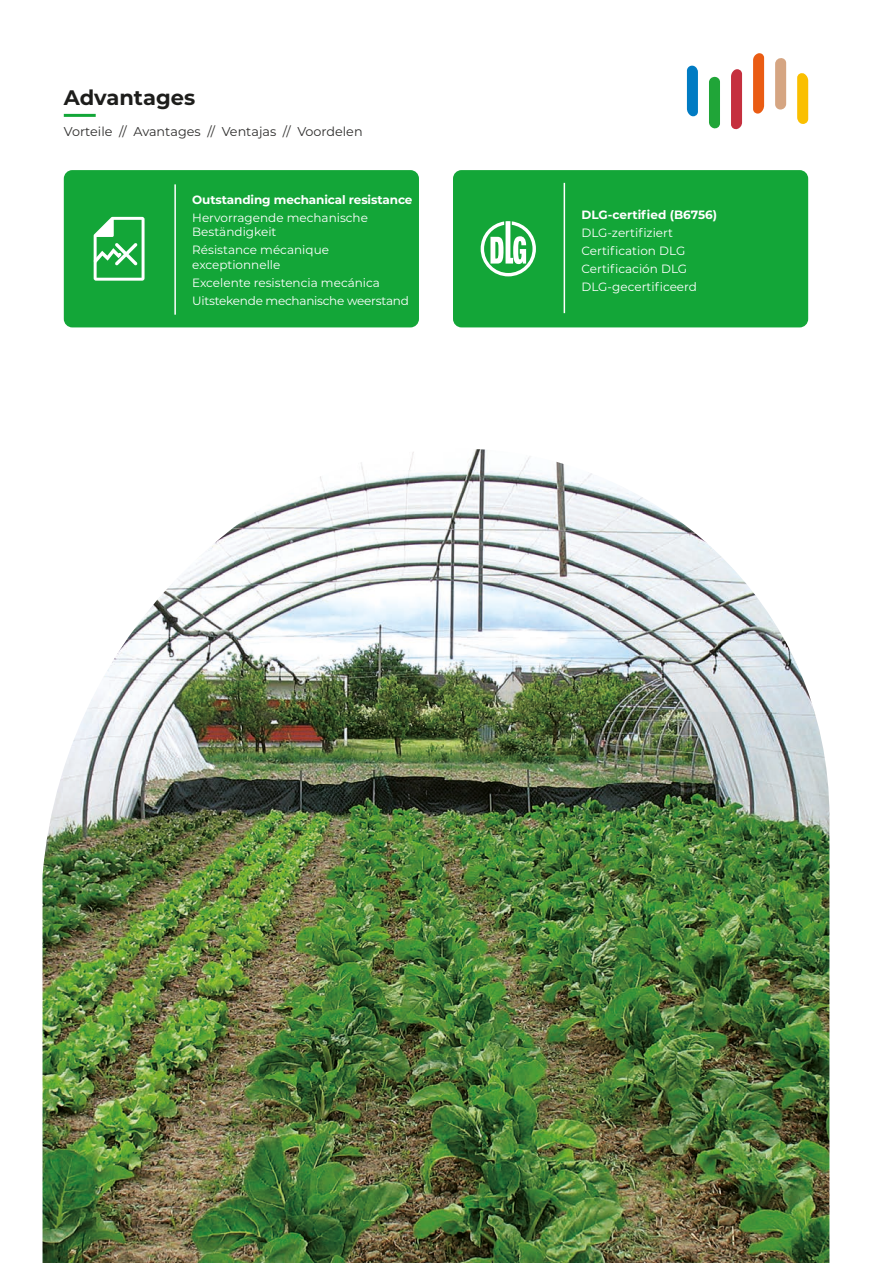
<style>
.page{position:relative;width:872px;height:1263px;background:#fff}
.page>*{position:absolute;margin:0;border:0;box-sizing:border-box;transform-origin:0 0}
.t1{font:700 21px "Montserrat";color:#1d1d1b}
.t2{font:12.75px "Montserrat";color:#2e2d2c}
.t3{font:12px/18px "Montserrat";color:#fff}
.t4{font:12px/18px "Montserrat";letter-spacing:-.02em;color:#fff}
.t5{font:700 12px "Montserrat";letter-spacing:-.01em;color:#fff}
</style>
<div class="page">
<div style="left:453px;top:170px;width:355px;height:157px;background:#13a638;border-radius:9px"></div>
<div style="left:64px;top:170px;width:355px;height:157px;background:#13a638;border-radius:9px"></div>
<svg style="left:480px;top:221px;width:56px;height:55px"></svg>
<hr style="left:174px;top:184px;width:2px;height:131px;background:#fff">
<hr style="left:563px;top:183px;width:2px;height:130px;background:#fff">
<svg style="left:94px;top:217px;width:50px;height:64px"></svg>
<svg style="left:687px;top:65px;width:11px;height:52px"></svg>
<svg style="left:709px;top:77px;width:11px;height:52px"></svg>
<svg style="left:731px;top:69px;width:11px;height:61px"></svg>
<svg style="left:753px;top:53px;width:11px;height:61px"></svg>
<svg style="left:797px;top:73px;width:11px;height:51px"></svg>
<svg style="left:775px;top:58px;width:11px;height:52px"></svg>
<hr style="left:64px;top:114px;width:32px;height:3px;background:#13a638">
<img style="left:43px;top:449px;width:786px;height:814px">
<h1 class="t1" style="left:64px;top:83px;width:133px">Advantages</h1>
<p class="t2" style="left:64px;top:123px;width:300px">Vorteile // Avantages // Ventajas // Voordelen</p>
<p class="t5" style="left:192px;top:191px;width:222px">Outstanding mechanical resistance</p>
<p class="t3" style="left:192px;top:210px;width:177px;line-height:14.4px">Hervorragende mechanische<br>Beständigkeit</p>
<p class="t3" style="left:192px;top:242px;width:138px;line-height:14.4px">Résistance mécanique exceptionnelle</p>
<p class="t4" style="left:192px;top:273px;width:218px">Excelente resistencia mecánica<br>Uitstekende mechanische weerstand</p>
<p class="t5" style="left:581px;top:206px;width:137px">DLG-certified (B6756)</p>
<p class="t3" style="left:581px;top:224px;width:117px">DLG-zertifiziert<br>Certification DLG<br>Certificación DLG<br>DLG-gecertificeerd</p>
</div>
